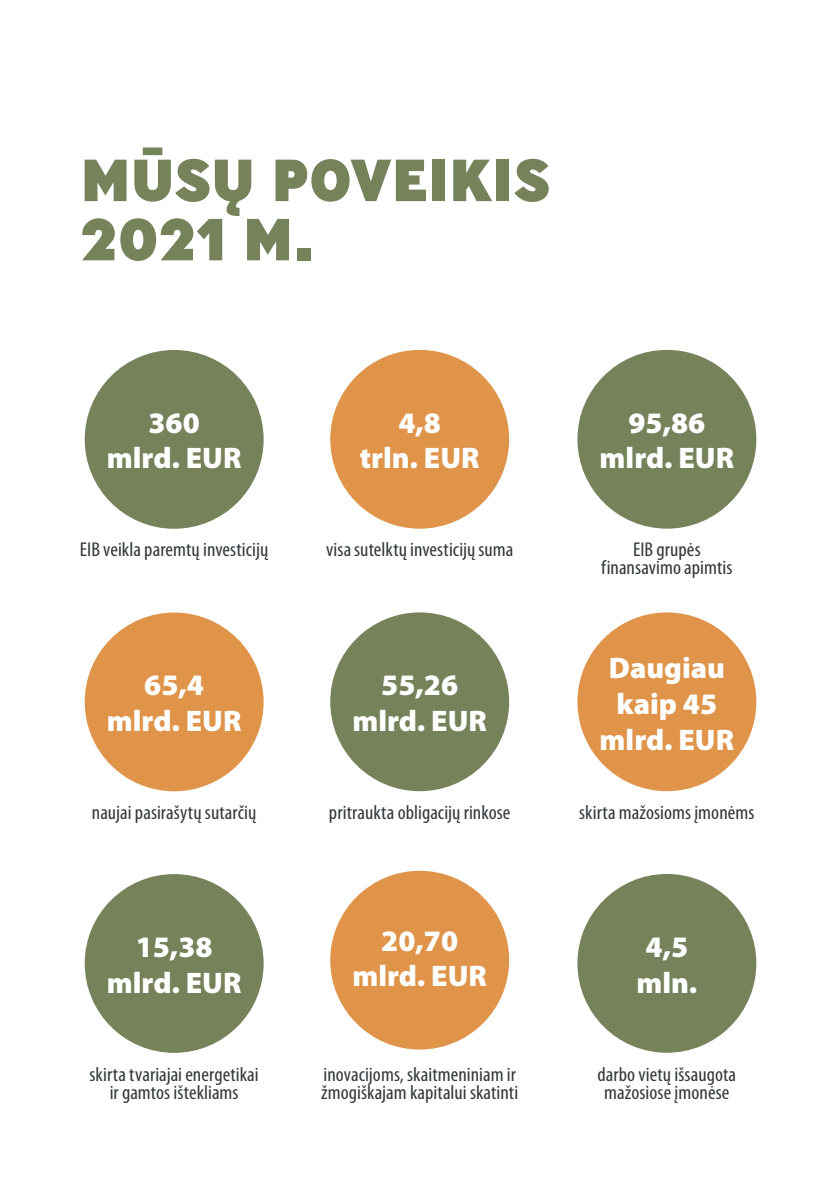
<style>
.page{position:relative;width:840px;height:1191px;background:#fff}
.page>*{position:absolute;margin:0;border:0;box-sizing:border-box;transform-origin:0 0}
.t1{font:800 59.2px/59.2px "Ministry";letter-spacing:-.01em;color:#75825a}
.Chiffre{font:900 29.8px/35.8px "Myriad Pro";color:#fff;text-align:center}
.Description{font:condensed 20px/18.4px "Myriad Pro";letter-spacing:.005em;color:#32383b;text-align:center;scale:1.04 1}
</style>
<div class="page">
<div style="left:85px;top:350px;width:178px;height:179px;background:#75825a;border-radius:50%"></div>
<div style="left:577px;top:350px;width:178px;height:178px;background:#75825a;border-radius:50%"></div>
<div style="left:330px;top:350px;width:179px;height:178px;background:#df944a;border-radius:50%"></div>
<div style="left:85px;top:612px;width:178px;height:179px;background:#df944a;border-radius:50%"></div>
<div style="left:577px;top:612px;width:178px;height:179px;background:#df944a;border-radius:50%"></div>
<div style="left:330px;top:612px;width:179px;height:179px;background:#75825a;border-radius:50%"></div>
<div style="left:85px;top:874px;width:178px;height:178px;background:#75825a;border-radius:50%"></div>
<div style="left:577px;top:874px;width:178px;height:178px;background:#75825a;border-radius:50%"></div>
<div style="left:330px;top:870px;width:179px;height:179px;background:#df944a;border-radius:50%"></div>
<h1 class="t1" style="left:80px;top:149px;width:472px">MŪSŲ POVEIKIS<br>2021 M.</h1>
<p class="Chiffre" style="left:107px;top:403px;width:136px">360<br>mlrd. EUR</p>
<p class="Chiffre" style="left:359px;top:403px;width:121px">4,8<br>trln. EUR</p>
<p class="Chiffre" style="left:599px;top:403px;width:136px">95,86 mlrd. EUR</p>
<p class="Description" style="left:80px;top:540px;width:182px">EIB veikla paremtų investicijų</p>
<p class="Description" style="left:326px;top:540px;width:181px">visa sutelktų investicijų suma</p>
<p class="Description" style="left:601px;top:540px;width:127px">EIB grupės finansavimo apimtis</p>
<p class="Chiffre" style="left:107px;top:666px;width:136px">65,4 mlrd. EUR</p>
<p class="Chiffre" style="left:352px;top:666px;width:136px">55,26 mlrd. EUR</p>
<p class="Chiffre" style="left:599px;top:649px;width:136px">Daugiau kaip 45 mlrd. EUR</p>
<p class="Description" style="left:92px;top:802px;width:159px">naujai pasirašytų sutarčių</p>
<p class="Description" style="left:329px;top:802px;width:176px">pritraukta obligacijų rinkose</p>
<p class="Description" style="left:579px;top:802px;width:170px">skirta mažosioms įmonėms</p>
<p class="Chiffre" style="left:352px;top:921px;width:136px">20,70 mlrd. EUR</p>
<p class="Chiffre" style="left:107px;top:927px;width:136px">15,38 mlrd. EUR</p>
<p class="Chiffre" style="left:636px;top:927px;width:62px">4,5 mln.</p>
<p class="Description" style="left:90px;top:1065px;width:164px">skirta tvariajai energetikai ir gamtos ištekliams</p>
<p class="Description" style="left:321px;top:1065px;width:191px;text-align:left">inovacijoms, skaitmeniniam ir žmogiškajam kapitalui skatinti</p>
<p class="Description" style="left:597px;top:1065px;width:135px">darbo vietų išsaugota mažosiose įmonėse</p>
</div>
